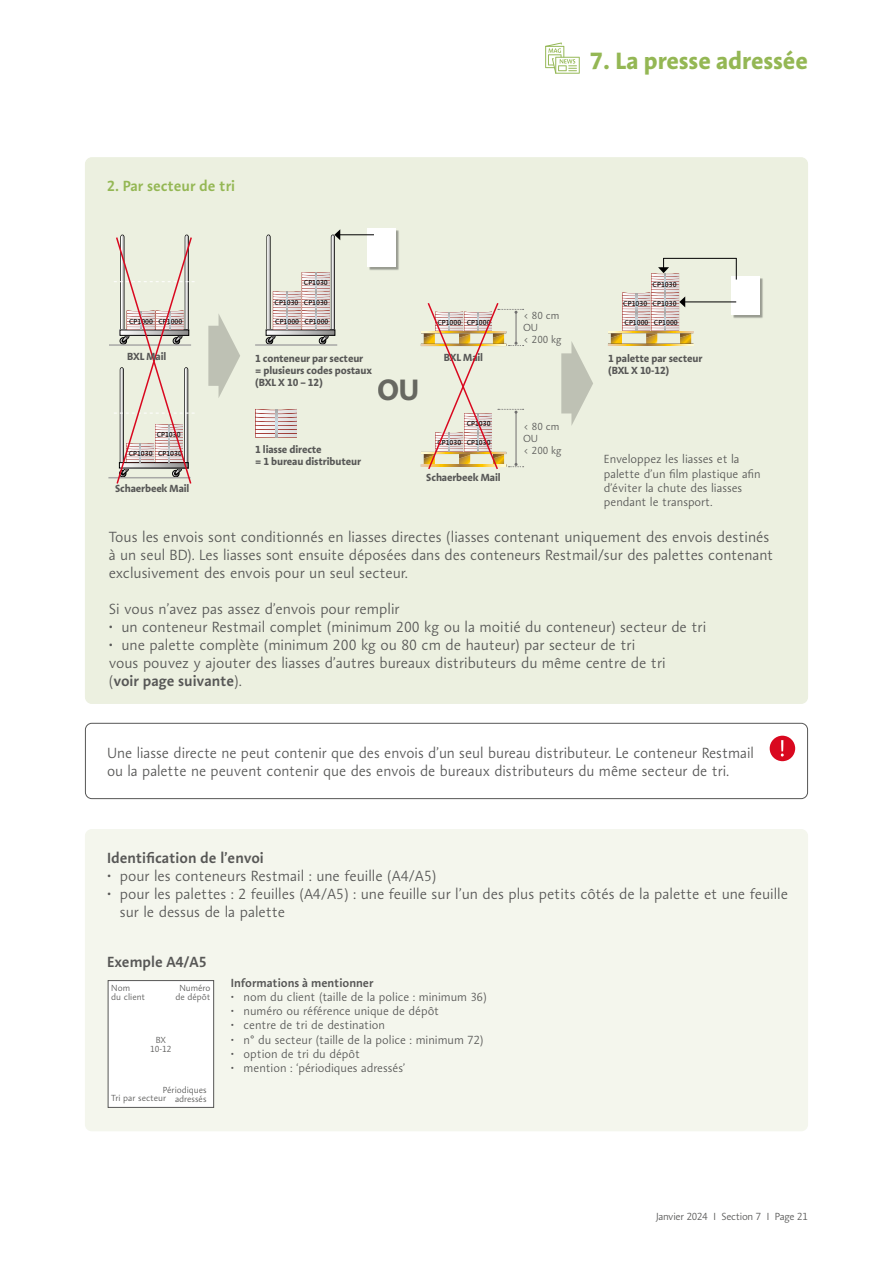
<style>
.page{position:relative;width:893px;height:1263px;background:#fff}
.page>*{position:absolute;margin:0;border:0;box-sizing:border-box;transform-origin:0 0}
.t1{font:700 30px "Aroma No 2 LT Pro";color:#706f6f}
.t2{font:700 24px "Aroma No 2 LT Pro";color:#94b754}
.t3{font:300 15px/18px "Aroma No 2 LT Pro";color:#575756}
.t4{font:600 15px "Aroma No 2 LT Pro";color:#575756}
.t5{font:600 15px "Aroma No 2 LT Pro";color:#94b754}
.t6{font:300 12px/14.1px "Aroma No 2 LT Pro";color:#575756}
.t7{font:600 12px "Aroma No 2 LT Pro";color:#575756}
.t8{font:700 10.5px/12px "Aroma No 2 LT Pro";letter-spacing:-.01em;color:#575756}
.t9{font:300 10.5px/12px "Aroma No 2 LT Pro";letter-spacing:-.025em;color:#575756}
.t10{font:300 9px/9px "Aroma No 2 LT Pro";color:#575756;text-align:center}
.t11{font:7.35px "Aroma No 2 LT Pro";color:#000}
.s1{font-weight:600}
</style>
<div class="page">
<svg style="left:545px;top:43px;width:35px;height:31px"></svg>
<div style="left:85px;top:158px;width:722px;height:545px;background:#ecf0e0;border-radius:6px"></div>
<svg style="left:208px;top:314px;width:32px;height:84px"></svg>
<svg style="left:561px;top:341px;width:32px;height:85px"></svg>
<div style="left:369px;top:230px;width:31px;height:40px;background:#000;opacity:.35"></div>
<div style="left:367px;top:228px;width:28px;height:39px;background:#fff"></div>
<hr style="left:339px;top:234px;width:35px;height:1px;background:#000">
<hr style="left:255px;top:344px;width:82px;height:2px;background:#a8a8a7">
<svg style="left:265px;top:229px;width:75px;height:116px"></svg>
<svg style="left:255px;top:409px;width:42px;height:28px"></svg>
<svg style="left:275px;top:410px;width:2px;height:27px"></svg>
<div style="left:733px;top:278px;width:31px;height:40px;background:#000;opacity:.35"></div>
<div style="left:731px;top:276px;width:29px;height:39px;background:#fff"></div>
<hr style="left:684px;top:302px;width:52px;height:1px;background:#000">
<svg style="left:736px;top:259px;width:1px;height:21px"></svg>
<hr style="left:663px;top:258px;width:74px;height:1px;background:#000">
<svg style="left:608px;top:258px;width:85px;height:86px"></svg>
<svg style="left:608px;top:344px;width:85px;height:1px"></svg>
<svg style="left:421px;top:303px;width:103px;height:167px"></svg>
<hr style="left:108px;top:477px;width:83px;height:1px;background:#a8a8a7">
<hr style="left:109px;top:344px;width:82px;height:2px;background:#a8a8a7">
<svg style="left:114px;top:234px;width:81px;height:250px"></svg>
<div style="left:85px;top:723px;width:723px;height:76px;border:1px solid #575756;border-radius:6px"></div>
<div style="left:770px;top:736px;width:25px;height:25px;background:#d9081f;border-radius:50%"></div>
<svg style="left:781px;top:740px;width:3px;height:16px"></svg>
<div style="left:85px;top:830px;width:722px;height:301px;background:#f4f6ed;border-radius:6px"></div>
<div style="left:108px;top:980px;width:106px;height:128px;background:#fff;border:1px solid #575756"></div>
<h2 class="t2" style="left:590px;top:45px;width:219px">7. La presse adressée</h2>
<p class="t5" style="left:107px;top:176px;width:130px">2. Par secteur de tri</p>
<p class="t11" style="left:129px;top:317px;width:55px">CP1000 CP1000</p>
<p class="t8" style="left:127px;top:350px;width:41px">BXL Mail</p>
<p class="t11" style="left:304px;top:278px;width:25px">CP1030</p>
<p class="t11" style="left:275px;top:316px;width:55px">CP1000 CP1000</p>
<p class="t11" style="left:653px;top:279px;width:25px">CP1030</p>
<p class="t11" style="left:275px;top:297px;width:55px">CP1030 CP1030</p>
<p class="t11" style="left:623px;top:298px;width:55px">CP1030 CP1030</p>
<p class="t9" style="left:523px;top:309px;width:40px">&lt; 80 cm<br>OU<br>&lt; 200 kg</p>
<p class="t11" style="left:437px;top:318px;width:55px">CP1000 CP1000</p>
<p class="t11" style="left:625px;top:317px;width:55px">CP1000 CP1000</p>
<p class="t8" style="left:444px;top:351px;width:41px">BXL Mail</p>
<p class="t8" style="left:255px;top:352px;width:118px">1 conteneur par secteur = plusieurs codes postaux (BXL X 10 – 12)</p>
<p class="t8" style="left:608px;top:352px;width:96px">1 palette par secteur (BXL X 10-12)</p>
<h1 class="t1" style="left:378px;top:370px;width:43px">OU</h1>
<p class="t11" style="left:467px;top:419px;width:25px">CP1030</p>
<p class="t9" style="left:523px;top:420px;width:40px">&lt; 80 cm<br>OU<br>&lt; 200 kg</p>
<p class="t11" style="left:157px;top:430px;width:25px">CP1030</p>
<p class="t11" style="left:129px;top:449px;width:55px">CP1030 CP1030</p>
<p class="t11" style="left:437px;top:438px;width:55px">CP1030 CP1030</p>
<p class="t8" style="left:255px;top:443px;width:108px">1 liasse directe<br>= 1 bureau distributeur</p>
<p class="t6" style="left:604px;top:452px;width:158px">Enveloppez les liasses et la palette d’un film plastique afin d’éviter la chute des liasses pendant le transport.</p>
<p class="t3" style="left:109px;top:527px;width:666px">Tous les envois sont conditionnés en liasses directes (liasses contenant uniquement des envois destinés à un seul BD). Les liasses sont ensuite déposées dans des conteneurs Restmail/sur des palettes contenant exclusivement des envois pour un seul secteur.</p>
<p class="t3" style="left:109px;top:599px;width:292px">Si vous n’avez pas assez d’envois pour remplir</p>
<p class="t3" style="left:109px;top:617px;width:599px">• un conteneur Restmail complet (minimum 200 kg ou la moitié du conteneur) secteur de tri</p>
<p class="t3" style="left:109px;top:635px;width:558px">• une palette complète (minimum 200 kg ou 80 cm de hauteur) par secteur de tri vous pouvez y ajouter des liasses d’autres bureaux distributeurs du même centre de tri (<span class="s1">voir page suivante</span>).</p>
<p class="t8" style="left:426px;top:471px;width:76px">Schaerbeek Mail</p>
<p class="t8" style="left:115px;top:482px;width:76px">Schaerbeek Mail</p>
<p class="t3" style="left:107px;top:743px;width:648px">Une liasse directe ne peut contenir que des envois d’un seul bureau distributeur. Le conteneur Restmail ou la palette ne peuvent contenir que des envois de bureaux distributeurs du même secteur de tri.</p>
<p class="t4" style="left:107px;top:847px;width:158px">Identification de l’envoi</p>
<p class="t3" style="left:107px;top:866px;width:331px">• pour les conteneurs Restmail : une feuille (A4/A5)</p>
<p class="t3" style="left:120px;top:884px;width:670px;text-indent:-13px">• pour les palettes : 2 feuilles (A4/A5) : une feuille sur l’un des plus petits côtés de la palette et une feuille sur le dessus de la palette</p>
<p class="t4" style="left:107px;top:952px;width:101px">Exemple A4/A5</p>
<p class="t10" style="left:111px;top:983px;width:20px">Nom</p>
<p class="t10" style="left:179px;top:983px;width:33px">Numéro</p>
<p class="t10" style="left:111px;top:992px;width:35px">du client</p>
<p class="t10" style="left:176px;top:992px;width:36px">de dépôt</p>
<p class="t10" style="left:150px;top:1035px;width:23px">BX<br>10-12</p>
<p class="t10" style="left:163px;top:1085px;width:45px;text-align:right">Périodiques adressés</p>
<p class="t10" style="left:111px;top:1094px;width:56px">Tri par secteur</p>
<p class="t7" style="left:231px;top:975px;width:144px">Informations à mentionner</p>
<p class="t6" style="left:231px;top:990px;width:258px">• nom du client (taille de la police : minimum 36)</p>
<p class="t6" style="left:231px;top:1004px;width:210px">• numéro ou référence unique de dépôt</p>
<p class="t6" style="left:231px;top:1018px;width:156px">• centre de tri de destination</p>
<p class="t6" style="left:231px;top:1032px;width:254px">• n° du secteur (taille de la police : minimum 72)</p>
<p class="t6" style="left:231px;top:1046px;width:130px">• option de tri du dépôt</p>
<p class="t6" style="left:231px;top:1060px;width:176px">• mention : ‘périodiques adressés’</p>
<p class="t9" style="left:656px;top:1211px;width:153px">Janvier 2024 I Section 7 I Page 21</p>
</div>
